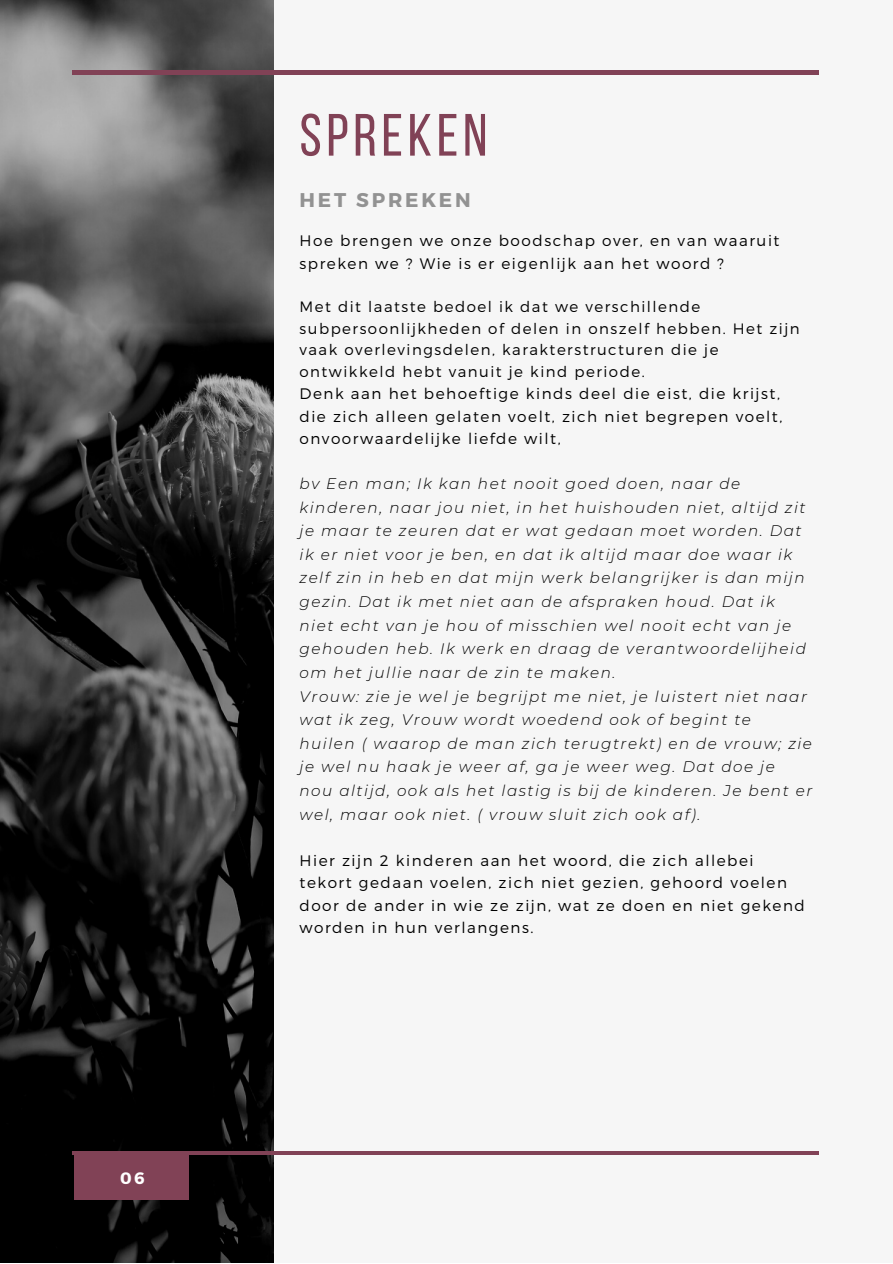
<style>
.page{position:relative;width:893px;height:1264px;background:#fff}
.page>*{position:absolute;margin:0;border:0;box-sizing:border-box;transform-origin:0 0}
.t1{font:59.55px "Bebas Neue";letter-spacing:.08em;color:#814256}
.t2{font:700 19.8px "Montserrat";letter-spacing:.14em;color:#929292}
.t3{font:700 16.5px "Montserrat";color:#fff}
.t4{font:italic 300 15.15px/23.5px "Montserrat";letter-spacing:.1em;color:#000}
.t5{font:300 15.15px/22.5px "Montserrat";letter-spacing:.1em;color:#000}
.t6{font:300 15px/21.3px "Montserrat";letter-spacing:.1em;color:#000}
</style>
<div class="page">
<div style="left:0;top:0;width:892px;height:1262px;background:#f6f6f6"></div>
<img style="left:0;top:0;width:273px;height:1262px">
<hr style="left:72px;top:71px;width:747px;height:3px;background:#814256">
<div style="left:74px;top:1153px;width:115px;height:46px;background:#814256"></div>
<hr style="left:72px;top:1151px;width:747px;height:3px;background:#814256">
<p class="t3" style="left:120px;top:1167px;width:26px">06</p>
<p class="t1" style="left:299px;top:111px;width:189px">SPREKEN</p>
<p class="t2" style="left:299px;top:187px;width:173px">HET SPREKEN</p>
<p class="t5" style="left:299px;top:229px;width:481px">Hoe brengen we onze boodschap over, en van waaruit spreken we ? Wie is er eigenlijk aan het woord ?</p>
<p class="t6" style="left:299px;top:296px;width:501px">Met dit laatste bedoel ik dat we verschillende subpersoonlijkheden of delen in onszelf hebben. Het zijn vaak overlevingsdelen, karakterstructuren die je ontwikkeld hebt vanuit je kind periode.</p>
<p class="t5" style="left:299px;top:381px;width:484px">Denk aan het behoeftige kinds deel die eist, die krijst, die zich alleen gelaten voelt, zich niet begrepen voelt, onvoorwaardelijke liefde wilt,</p>
<p class="t4" style="left:299px;top:472px;width:508px">bv Een man; Ik kan het nooit goed doen, naar de kinderen, naar jou niet, in het huishouden niet, altijd zit je maar te zeuren dat er wat gedaan moet worden. Dat ik er niet voor je ben, en dat ik altijd maar doe waar ik zelf zin in heb en dat mijn werk belangrijker is dan mijn gezin. Dat ik met niet aan de afspraken houd. Dat ik niet echt van je hou of misschien wel nooit echt van je gehouden heb. Ik werk en draag de verantwoordelijheid om het jullie naar de zin te maken.</p>
<p class="t4" style="left:299px;top:684px;width:514px">Vrouw: zie je wel je begrijpt me niet, je luistert niet naar wat ik zeg, Vrouw wordt woedend ook of begint te<br>huilen ( waarop de man zich terugtrekt) en de vrouw; zie je wel nu haak je weer af, ga je weer weg. Dat doe je<br>nou altijd, ook als het lastig is bij de kinderen. Je bent er wel, maar ook niet. ( vrouw sluit zich ook af).</p>
<p class="t5" style="left:299px;top:848px;width:507px">Hier zijn 2 kinderen aan het woord, die zich allebei tekort gedaan voelen, zich niet gezien, gehoord voelen door de ander in wie ze zijn, wat ze doen en niet gekend worden in hun verlangens.</p>
</div>
